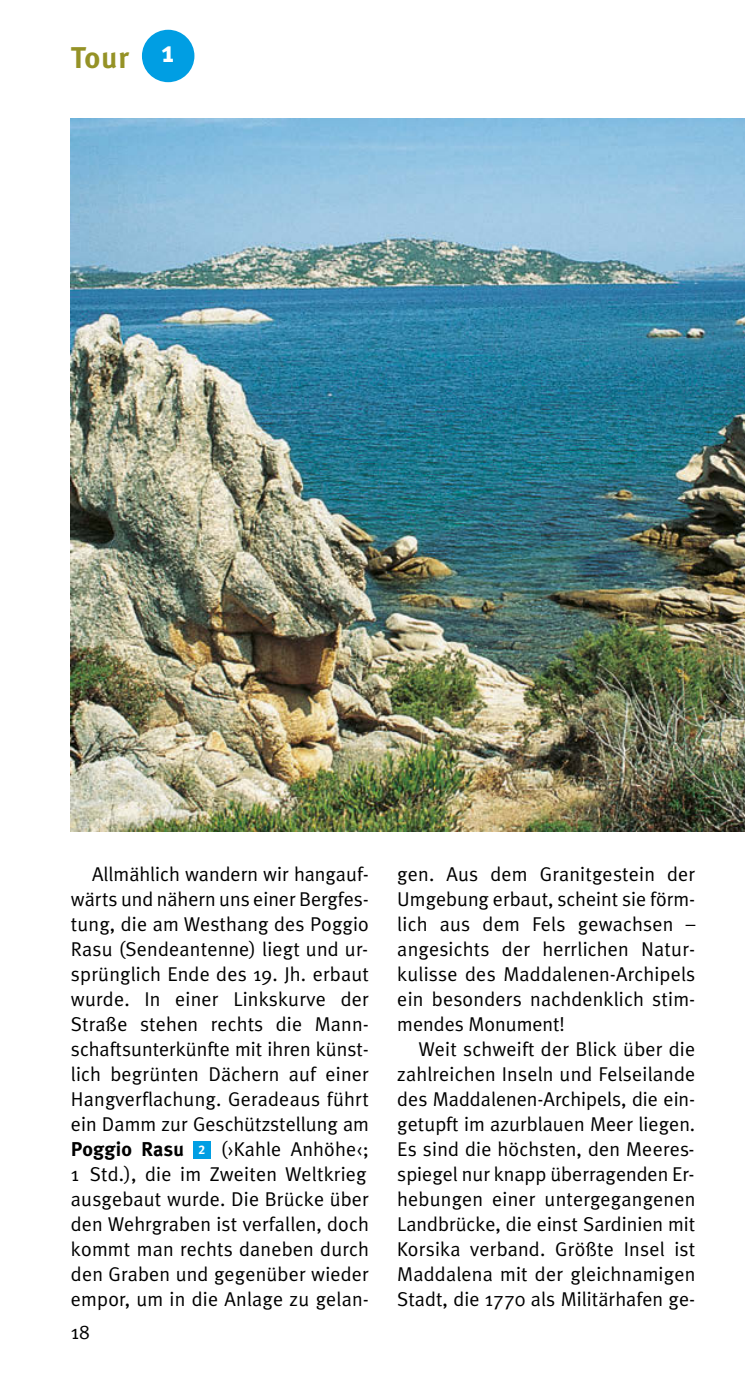
<style>
.page{position:relative;width:745px;height:1382px;background:#fff}
.page>*{position:absolute;margin:0;border:0;box-sizing:border-box;transform-origin:0 0}
.t1{font:700 30px "Meta Plus";color:#959226}
.t2{font:20px/25px "Meta Plus Normal";letter-spacing:.01em;color:#000;text-align:justify}
.t3{font:700 20px "Meta Plus";letter-spacing:.01em;color:#000}
.t4{font:12.5px "Meta Plus Bold Caps";color:#fff}
</style>
<div class="page">
<div style="left:193px;top:1142px;width:17px;height:17px;background:#009ee3"></div>
<div style="left:142px;top:30px;width:52px;height:52px;background:#009ee3;border-radius:50%"></div>
<img style="left:71px;top:119px;width:673px;height:712px">
<h1 class="t1" style="left:71px;top:45px;width:105px">Tour <sup>1</sup></h1>
<p class="t2" style="left:71px;top:863px;width:299px;text-indent:21px">Allmählich wandern wir hangauf - wärts und nähern uns einer Bergfes - tung, die am Westhang des Poggio Rasu (Sen deantenne) liegt und ur&shy;sprünglich Ende des 19. Jh. erbaut wurde. In einer Linkskurve der Straße stehen rechts die Mann&shy;schaftsunterkünfte mit ihren künst&shy;lich begrünten Dächern auf einer Hangverflachung. Geradeaus führt ein Damm zur Geschützstel lung am</p>
<p class="t3" style="left:71px;top:1141px;width:114px">Poggio Rasu</p>
<p class="t2" style="left:71px;top:1138px;width:299px;text-indent:150px">(›Kahle Anhöhe‹; 1 Std.), die im Zweiten Weltkrieg ausgebaut wurde. Die Brücke über den Wehrgraben ist verfallen, doch kommt man rechts daneben durch den Graben und gegenüber wieder empor, um in die Anlage zu gelan -</p>
<p class="t4" style="left:198px;top:1142px;width:8px">2</p>
<p class="t2" style="left:71px;top:1321px;width:20px">18</p>
<p class="t2" style="left:397px;top:863px;width:299px">gen. Aus dem Gra nitgestein der Umgebung erbaut, scheint sie förm&shy;lich aus dem Fels ge wach sen – angesichts der herrli chen Natur - kulisse des Maddalenen-Archipels ein besonders nachdenk lich stim&shy;mendes Monument!</p>
<p class="t2" style="left:397px;top:1038px;width:299px;text-indent:21px">Weit schweift der Blick über die zahlreichen Inseln und Felseilande des Maddalenen-Archipels, die ein&shy;getupft im azurblauen Meer liegen.<br>Es sind die höchsten, den Meeres - spiegel nur knapp über ragenden Er&shy;hebungen einer untergegangenen Landbrücke, die einst Sardinien mit Korsika verband. Größte Insel ist Maddalena mit der gleichnamigen Stadt, die 1770 als Militärhafen ge-</p>
</div>
